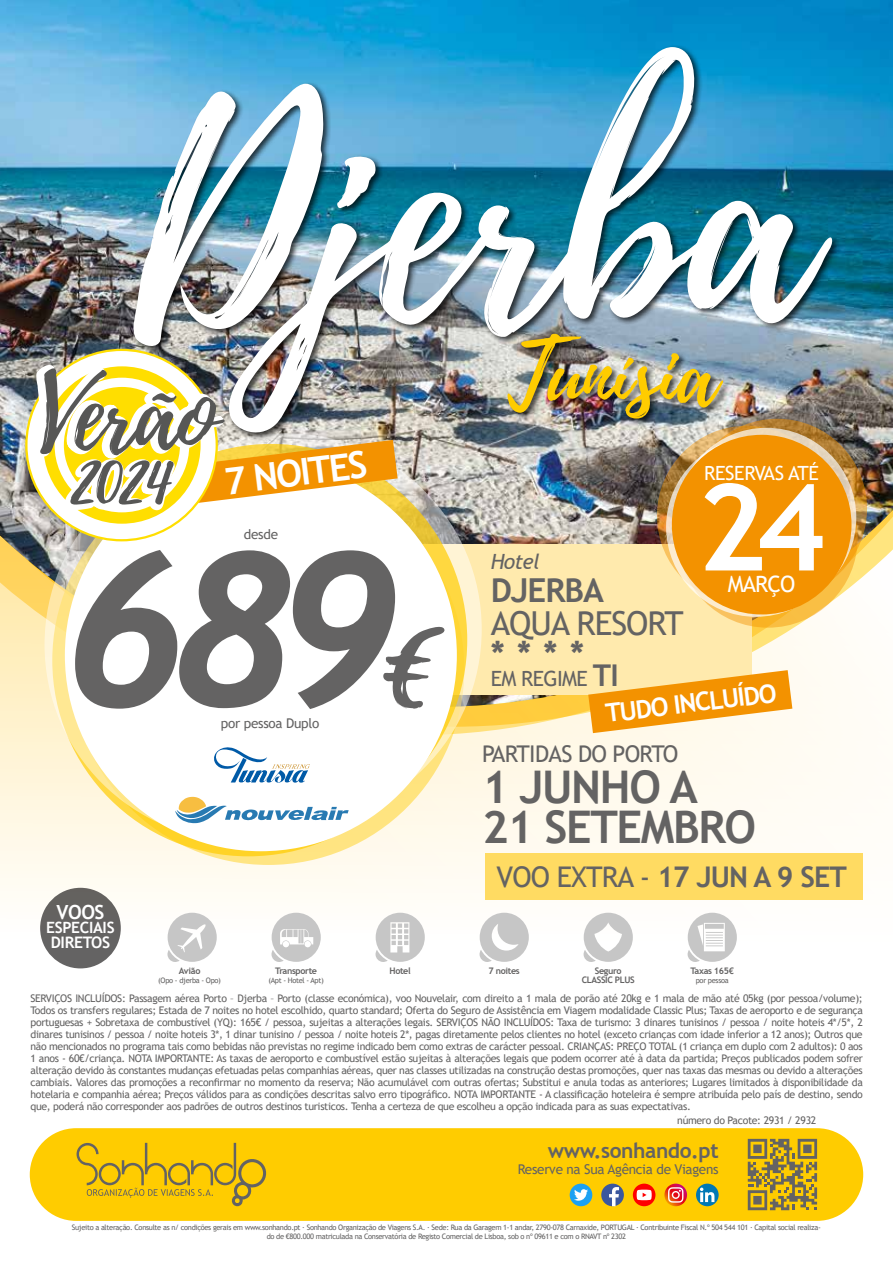
<style>
.page{position:relative;width:893px;height:1263px;background:#fff}
.page>*{position:absolute;margin:0;border:0;box-sizing:border-box;transform-origin:0 0}
.t1{font:284.1px "Playlist Script";color:#fff}
.t2{font:italic 700 213.75px "Trebuchet";color:#646363}
.t3{font:700 120.15px "Trebuchet MS";color:#fff}
.t4{font:90px "Playlist Script";color:#fc0}
.t5{font:700 45px/40.5px "Trebuchet MS";letter-spacing:-.03em;color:#646363}
.t6{font:700 37.05px "Trebuchet MS";color:#fff}
.t7{font:700 33px "Trebuchet MS";letter-spacing:-.03em;color:#646363}
.t8{font:33px "Trebuchet MS";letter-spacing:-.03em;color:#646363}
.t9{font:700 28.5px "Trebuchet MS";letter-spacing:-.03em;color:#646363}
.t10{font:700 25.5px "Trebuchet MS";color:#fff}
.t11{font:23.1px "Trebuchet MS";letter-spacing:-.03em;color:#646363}
.t12{font:22.5px "Trebuchet MS";letter-spacing:-.04em;color:#fff}
.t13{font:700 21px "Trebuchet MS";letter-spacing:-.02em;color:#646363}
.t14{font:21px "Trebuchet MS";letter-spacing:-.03em;color:#646363}
.t15{font:italic 21px "Trebuchet MS";letter-spacing:-.03em;color:#646363}
.t16{font:19.5px "Trebuchet MS";letter-spacing:-.02em;color:#fff}
.t17{font:700 19.5px "Trebuchet MS";color:#fff}
.t18{font:700 15.9px "Trebuchet MS";letter-spacing:-.02em;color:#fff}
.t19{font:700 15.6px "Trebuchet MS";letter-spacing:-.02em;color:#fff}
.t20{font:13.5px "Trebuchet MS";letter-spacing:-.02em;color:#646363}
.t21{font:10.5px/12px "Trebuchet MS";letter-spacing:-.03em;color:#646363;text-align:justify}
.t22{font:700 9px/9px "Trebuchet MS";letter-spacing:-.04em;color:#646363;text-align:center}
.t23{font:7.5px/9px "Trebuchet MS";letter-spacing:-.04em;color:#646363;text-align:center}
.s1{font-family:"Playlist Script";font-weight:400;font-style:normal;font-size:192.15px}
.s2{font-weight:700;font-size:30px}
.s3{font-weight:400}
</style>
<div class="page">
<div style="left:30px;top:1128px;width:833px;height:93px;background:#fc0;border-radius:46px"></div>
<svg style="left:748px;top:1139px;width:69px;height:71px"></svg>
<svg style="left:425px;top:735px;width:438px;height:178px"></svg>
<img style="left:425px;top:0;width:468px;height:707px">
<div style="left:284px;top:544px;width:467px;height:150px;background:#ffeaad"></div>
<div style="left:486px;top:853px;width:377px;height:46px;background:#ffdb62"></div>
<svg style="left:657px;top:426px;width:180px;height:179px;background:#b98842"></svg>
<svg style="left:678px;top:448px;width:180px;height:180px;background:#f8bd45"></svg>
<svg style="left:687px;top:419px;width:180px;height:179px;background:#c08834"></svg>
<svg style="left:666px;top:437px;width:180px;height:180px"></svg>
<svg style="left:677px;top:428px;width:179px;height:179px"></svg>
<div style="left:672px;top:435px;width:179px;height:179px;background:#f39200;border-radius:50%"></div>
<svg style="left:90px;top:433px;width:392px;height:392px;background:#eed98d"></svg>
<div style="left:65px;top:459px;width:392px;height:392px;background:#fff;border-radius:50%"></div>
<svg style="left:588px;top:670px;width:204px;height:63px"></svg>
<svg style="left:77px;top:1143px;width:190px;height:64px"></svg>
<svg style="left:696px;top:1183px;width:23px;height:23px"></svg>
<svg style="left:700px;top:1187px;width:14px;height:15px"></svg>
<div style="left:633px;top:1183px;width:22px;height:23px;background:#f00;border-radius:50%"></div>
<svg style="left:637px;top:1189px;width:15px;height:11px"></svg>
<div style="left:570px;top:1183px;width:22px;height:23px;background:#1ca1f2;border-radius:50%"></div>
<svg style="left:574px;top:1189px;width:14px;height:12px"></svg>
<div style="left:601px;top:1183px;width:23px;height:23px;background:#3b579e;border-radius:50%"></div>
<svg style="left:609px;top:1187px;width:10px;height:19px"></svg>
<svg style="left:664px;top:1183px;width:23px;height:23px"></svg>
<svg style="left:668px;top:1187px;width:15px;height:16px"></svg>
<svg style="left:479px;top:913px;width:50px;height:49px"></svg>
<svg style="left:583px;top:913px;width:50px;height:49px"></svg>
<svg style="left:687px;top:913px;width:50px;height:49px"></svg>
<img style="left:0;top:0;width:425px;height:969px">
<svg style="left:36px;top:336px;width:362px;height:488px"></svg>
<div style="left:131px;top:44px;width:710px;height:397px;background:#000;opacity:.75"></div>
<h1 class="t1" style="left:134px;top:19px;width:679px">Djerba</h1>
<h3 class="t4" style="left:508px;top:311px;width:210px">Tunísia</h3>
<h3 class="t6" style="left:222px;top:459px;width:145px;rotate:-7deg">7 NOITES</h3>
<p class="t20" style="left:244px;top:526px;width:36px">desde</p>
<h2 class="t2" style="left:63px;top:494px;width:377px">689<span class="s1">€</span></h2>
<h3 class="t17" style="left:56px;top:900px;width:50px">VOOS</h3>
<h3 class="t19" style="left:46px;top:918px;width:70px">ESPECIAIS</h3>
<h3 class="t18" style="left:51px;top:932px;width:61px">DIRETOS</h3>
<p class="t20" style="left:221px;top:715px;width:100px">por pessoa Duplo</p>
<h3 class="t16" style="left:704px;top:461px;width:116px">RESERVAS ATÉ</h3>
<h3 class="t3" style="left:696px;top:453px;width:132px">24</h3>
<h3 class="t12" style="left:728px;top:569px;width:69px">MARÇO</h3>
<h3 class="t15" style="left:491px;top:548px;width:51px">Hotel</h3>
<h3 class="t7" style="left:491px;top:569px;width:115px">DJERBA</h3>
<h3 class="t8" style="left:491px;top:602px;width:194px">AQUA RESORT</h3>
<h3 class="t7" style="left:491px;top:632px;width:95px">****</h3>
<h3 class="t14" style="left:491px;top:665px;width:129px">EM REGIME <span class="s2">TI</span></h3>
<h3 class="t10" style="left:604px;top:698px;width:174px;rotate:-7deg">TUDO INCLUÍDO</h3>
<h3 class="t11" style="left:482px;top:739px;width:198px">PARTIDAS DO PORTO</h3>
<h3 class="t5" style="left:482px;top:766px;width:275px">1 JUNHO A<br>21 SETEMBRO</h3>
<h3 class="t9" style="left:496px;top:859px;width:352px"><span class="s3">VOO EXTRA -</span> 17 JUN A 9 SET</h3>
<p class="t22" style="left:179px;top:967px;width:23px">Avião</p>
<p class="t23" style="left:158px;top:976px;width:64px">(Opo - djerba - Opo)</p>
<p class="t22" style="left:275px;top:967px;width:43px">Transporte</p>
<p class="t23" style="left:268px;top:976px;width:57px">(Apt - Hotel - Apt)</p>
<p class="t22" style="left:390px;top:967px;width:23px">Hotel</p>
<p class="t22" style="left:489px;top:967px;width:33px">7 noites</p>
<p class="t22" style="left:582px;top:967px;width:55px">Seguro<br>CLASSIC PLUS</p>
<p class="t22" style="left:690px;top:967px;width:45px">Taxas 165€</p>
<p class="t23" style="left:696px;top:976px;width:34px">por pessoa</p>
<p class="t21" style="left:31px;top:992px;width:834px">SERVIÇOS INCLUÍDOS: Passagem aérea Porto – Djerba – Porto (classe económica), voo Nouvelair, com direito a 1 mala de porão até 20kg e 1 mala de mão até 05kg (por pessoa/volume); Todos os transfers regulares; Estada de 7 noites no hotel escolhido, quarto standard; Oferta do Seguro de Assistência em Viagem modalidade Classic Plus; Taxas de aeroporto e de segurança portuguesas + Sobretaxa de combustível (YQ): 165€ / pessoa, sujeitas a alterações legais. SERVIÇOS NÃO INCLUÍDOS: Taxa de turismo: 3 dinares tunisinos / pessoa / noite hoteis 4*/5*, 2 dinares tunisinos / pessoa / noite hoteis 3*, 1 dinar tunisino / pessoa / noite hoteis 2*, pagas diretamente pelos clientes no hotel (exceto crianças com idade inferior a 12 anos); Outros que não mencionados no programa tais como bebidas não previstas no regime indicado bem como extras de carácter pessoal. CRIANÇAS: PREÇO TOTAL (1 criança em duplo com 2 adultos): 0 aos 1 anos - 60€/criança. NOTA IMPORTANTE: As taxas de aeroporto e combustível estão sujeitas à alterações legais que podem ocorrer até à data da partida; Preços publicados podem sofrer alteração devido às constantes mudanças efetuadas pelas companhias aéreas, quer nas classes utilizadas na construção destas promoções, quer nas taxas das mesmas ou devido a alterações cambiais. Valores das promoções a reconfirmar no momento da reserva; Não acumulável com outras ofertas; Substitui e anula todas as anteriores; Lugares limitados à disponibilidade da hotelaria e companhia aérea; Preços válidos para as condições descritas salvo erro tipográfico. NOTA IMPORTANTE - A classificação hoteleira é sempre atribuída pelo país de destino, sendo que, poderá não corresponder aos padrões de outros destinos turisticos. Tenha a certeza de que escolheu a opção indicada para as suas expectativas.</p>
<p class="t21" style="left:677px;top:1114px;width:141px">número do Pacote: 2931 / 2932</p>
<h3 class="t13" style="left:548px;top:1137px;width:172px">www.sonhando.pt</h3>
<p class="t20" style="left:518px;top:1161px;width:202px">Reserve na Sua Agência de Viagens</p>
<p class="t23" style="left:72px;top:1222px;width:750px">Sujeito a alteração. Consulte as n/ condições gerais em www.sonhando.pt · Sonhando Organização de Viagens S.A. · Sede: Rua da Garagem 1-1 andar, 2790-078 Carnaxide, PORTUGAL · Contribuinte Fiscal N.º 504 544 101 · Capital social realiza&shy;do de €800.000 matriculada na Conservatória de Registo Comercial de Lisboa, sob o nº 09611 e com o RNAVT nº 2302</p>
</div>
